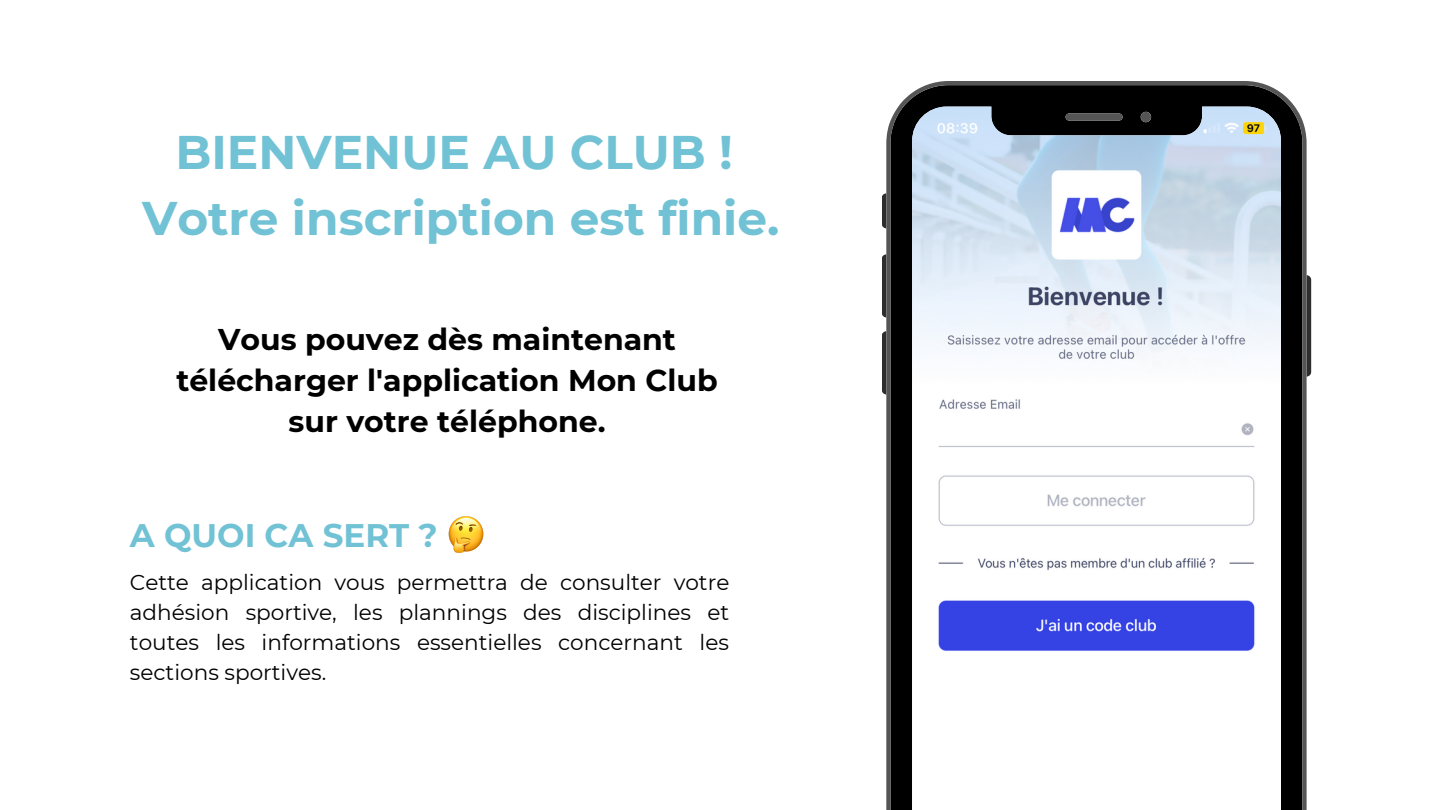
<style>
.page{position:relative;width:1440px;height:810px;background:#fff}
.page>*{position:absolute;margin:0;border:0;box-sizing:border-box;transform-origin:0 0}
.t1{font:700 47.1px "Montserrat";color:#72c2d5}
.t2{font:700 32.6px "Montserrat";color:#72c2d5}
.t3{font:700 30px/41.2px "Montserrat";color:#000;text-align:center}
.t4{font:21.6px/30px "Montserrat";color:#000;text-align:justify}
</style>
<div class="page">
<svg style="left:882px;top:193px;width:4px;height:35px"></svg>
<svg style="left:882px;top:254px;width:4px;height:63px"></svg>
<svg style="left:882px;top:331px;width:4px;height:63px"></svg>
<svg style="left:1307px;top:275px;width:4px;height:102px"></svg>
<svg style="left:886px;top:81px;width:421px;height:729px"></svg>
<img style="left:448px;top:516px;width:36px;height:37px">
<p class="t1" style="left:176px;top:124px;width:559px">BIENVENUE AU CLUB !</p>
<p class="t1" style="left:142px;top:189px;width:639px">Votre inscription est finie.</p>
<p class="t3" style="left:176px;top:319px;width:543px">Vous pouvez dès maintenant télécharger l'application Mon Club sur votre téléphone.</p>
<p class="t2" style="left:130px;top:515px;width:309px">A QUOI CA SERT ?</p>
<p class="t4" style="left:130px;top:567px;width:601px">Cette application vous permettra de consulter votre adhésion sportive, les plannings des disciplines et toutes les informations essentielles concernant les sections sportives.</p>
</div>
